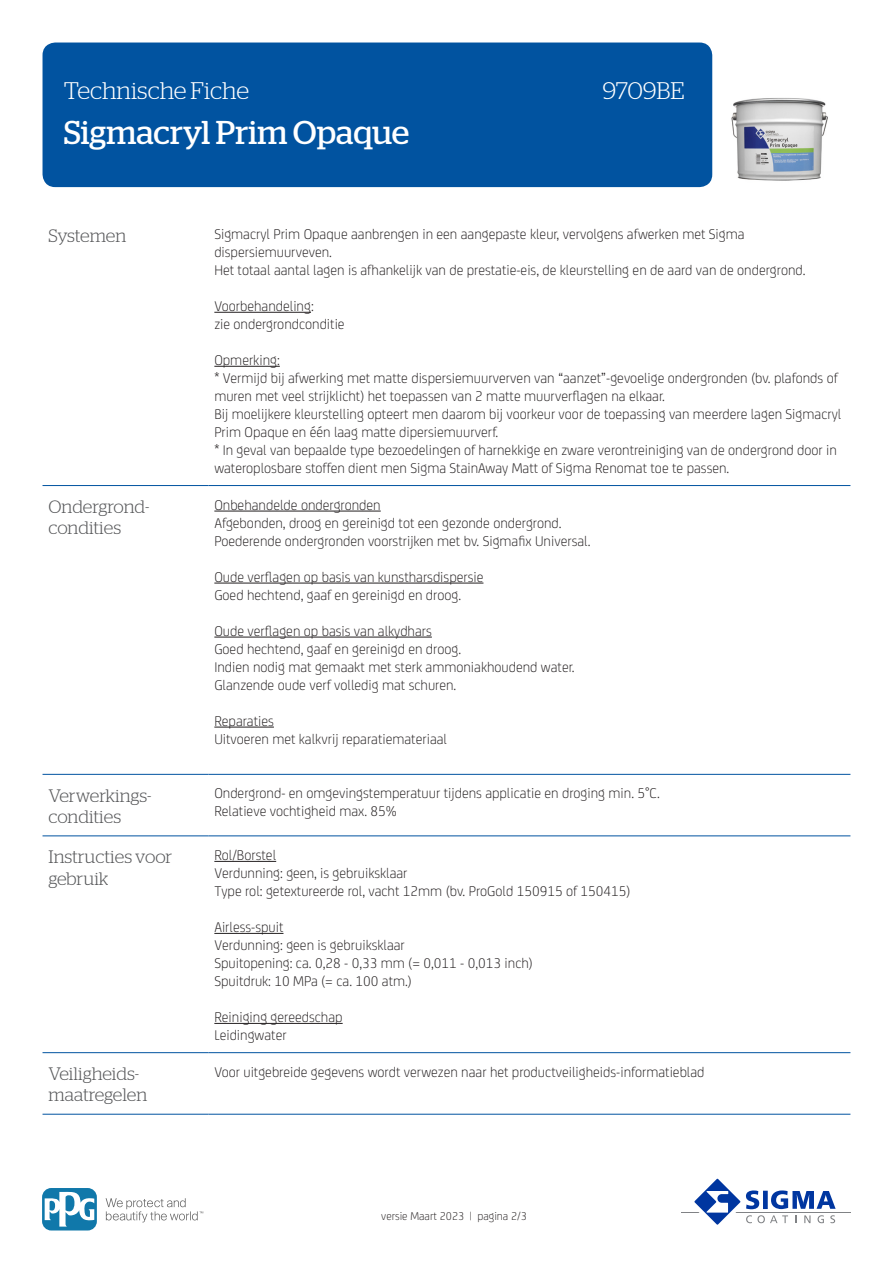
<style>
.page{position:relative;width:893px;height:1263px;background:#fff}
.page>*{position:absolute;margin:0;border:0;box-sizing:border-box;transform-origin:0 0}
.t1{font:33px "Stag";color:#fff}
.t2{font:300 24px "Stag";letter-spacing:-.01em;color:#fff}
.KOP{font:300 18px/21.6px "Stag";letter-spacing:-.005em;color:#57585a}
.BODY{font:300 15px/18px "FS Joey";color:#231f20}
.t3{font:300 12px "FS Joey";color:#231f20}
</style>
<div class="page">
<div style="left:43px;top:43px;width:669px;height:144px;background:#0153a0;border-radius:13px"></div>
<hr style="left:681px;top:1211px;width:169px;height:1px;background:#808285">
<svg style="left:689px;top:1178px;width:147px;height:47px"></svg>
<svg style="left:106px;top:1198px;width:97px;height:24px"></svg>
<svg style="left:43px;top:1188px;width:54px;height:42px"></svg>
<svg style="left:45px;top:1191px;width:49px;height:35px"></svg>
<hr style="left:43px;top:485px;width:165px;height:1px;background:#0153a0">
<hr style="left:208px;top:485px;width:642px;height:1px;background:#0153a0">
<hr style="left:43px;top:774px;width:165px;height:1px;background:#0153a0">
<hr style="left:208px;top:774px;width:642px;height:1px;background:#0153a0">
<hr style="left:43px;top:835px;width:165px;height:1px;background:#0153a0">
<hr style="left:208px;top:835px;width:642px;height:1px;background:#0153a0">
<hr style="left:43px;top:1052px;width:165px;height:1px;background:#0153a0">
<hr style="left:208px;top:1052px;width:642px;height:1px;background:#0153a0">
<hr style="left:43px;top:1114px;width:165px;height:1px;background:#0153a0">
<hr style="left:208px;top:1114px;width:642px;height:1px;background:#0153a0">
<hr style="left:214px;top:312px;width:97px;height:1px;background:#231f20">
<hr style="left:214px;top:366px;width:66px;height:1px;background:#231f20">
<hr style="left:214px;top:511px;width:167px;height:1px;background:#231f20">
<hr style="left:214px;top:583px;width:269px;height:1px;background:#231f20">
<hr style="left:214px;top:637px;width:218px;height:1px;background:#231f20">
<hr style="left:214px;top:727px;width:60px;height:1px;background:#231f20">
<hr style="left:214px;top:861px;width:62px;height:1px;background:#231f20">
<hr style="left:214px;top:933px;width:69px;height:1px;background:#231f20">
<hr style="left:214px;top:1023px;width:129px;height:1px;background:#231f20">
<img style="left:731px;top:98px;width:97px;height:83px">
<h2 class="t2" style="left:64px;top:77px;width:187px">Technische Fiche</h2>
<h2 class="t2" style="left:602px;top:77px;width:84px">9709BE</h2>
<h1 class="t1" style="left:64px;top:114px;width:347px">Sigmacryl Prim Opaque</h1>
<p class="KOP" style="left:49px;top:225px;width:79px">Systemen</p>
<p class="BODY" style="left:214px;top:224px;width:593px">Sigmacryl Prim Opaque aanbrengen in een aangepaste kleur, vervolgens afwerken met Sigma dispersiemuurveven.<br>Het totaal aantal lagen is afhankelijk van de prestatie-eis, de kleurstelling en de aard van de ondergrond.</p>
<p class="BODY" style="left:214px;top:296px;width:132px">Voorbehandeling:<br>zie ondergrondconditie</p>
<p class="BODY" style="left:214px;top:350px;width:628px">Opmerking:<br>* Vermijd bij afwerking met matte dispersiemuurverven van “aanzet”-gevoelige ondergronden (bv. plafonds of muren met veel strijklicht) het toepassen van 2 matte muurverflagen na elkaar.<br>Bij moelijkere kleurstelling opteert men daarom bij voorkeur voor de toepassing van meerdere lagen Sigmacryl Prim Opaque en één laag matte dipersiemuurverf.<br>* In geval van bepaalde type bezoedelingen of harnekkige en zware verontreiniging van de ondergrond door in wateroplosbare stoffen dient men Sigma StainAway Matt of Sigma Renomat toe te passen.</p>
<p class="KOP" style="left:49px;top:495px;width:102px">Ondergrond&shy;condities</p>
<p class="BODY" style="left:214px;top:495px;width:378px">Onbehandelde ondergronden<br>Afgebonden, droog en gereinigd tot een gezonde ondergrond.<br>Poederende ondergronden voorstrijken met bv. Sigmafix Universal.</p>
<p class="BODY" style="left:214px;top:567px;width:271px">Oude verflagen op basis van kunstharsdispersie<br>Goed hechtend, gaaf en gereinigd en droog.</p>
<p class="BODY" style="left:214px;top:621px;width:362px">Oude verflagen op basis van alkydhars<br>Goed hechtend, gaaf en gereinigd en droog.<br>Indien nodig mat gemaakt met sterk ammoniakhoudend water.<br>Glanzende oude verf volledig mat schuren.</p>
<p class="BODY" style="left:214px;top:711px;width:234px">Reparaties<br>Uitvoeren met kalkvrij reparatiemateriaal</p>
<p class="KOP" style="left:49px;top:784px;width:104px">Verwerkings&shy;condities</p>
<p class="BODY" style="left:214px;top:783px;width:447px">Ondergrond- en omgevingstemperatuur tijdens applicatie en droging min. 5°C.<br>Relatieve vochtigheid max. 85%</p>
<p class="KOP" style="left:49px;top:846px;width:125px">Instructies voor gebruik</p>
<p class="BODY" style="left:214px;top:845px;width:418px">Rol/Borstel<br>Verdunning: geen, is gebruiksklaar<br>Type rol: getextureerde rol, vacht 12mm (bv. ProGold 150915 of 150415)</p>
<p class="BODY" style="left:214px;top:917px;width:320px">Airless-spuit<br>Verdunning: geen is gebruiksklaar<br>Spuitopening: ca. 0,28 - 0,33 mm (= 0,011 - 0,013 inch)<br>Spuitdruk: 10 MPa (= ca. 100 atm.)</p>
<p class="BODY" style="left:214px;top:1007px;width:130px">Reiniging gereedschap<br>Leidingwater</p>
<p class="KOP" style="left:49px;top:1062px;width:100px">Veiligheids&shy;maatregelen</p>
<p class="BODY" style="left:214px;top:1062px;width:492px">Voor uitgebreide gegevens wordt verwezen naar het productveiligheids-informatieblad</p>
<p class="t3" style="left:381px;top:1208px;width:147px">versie Maart 2023 | pagina 2/3</p>
</div>
